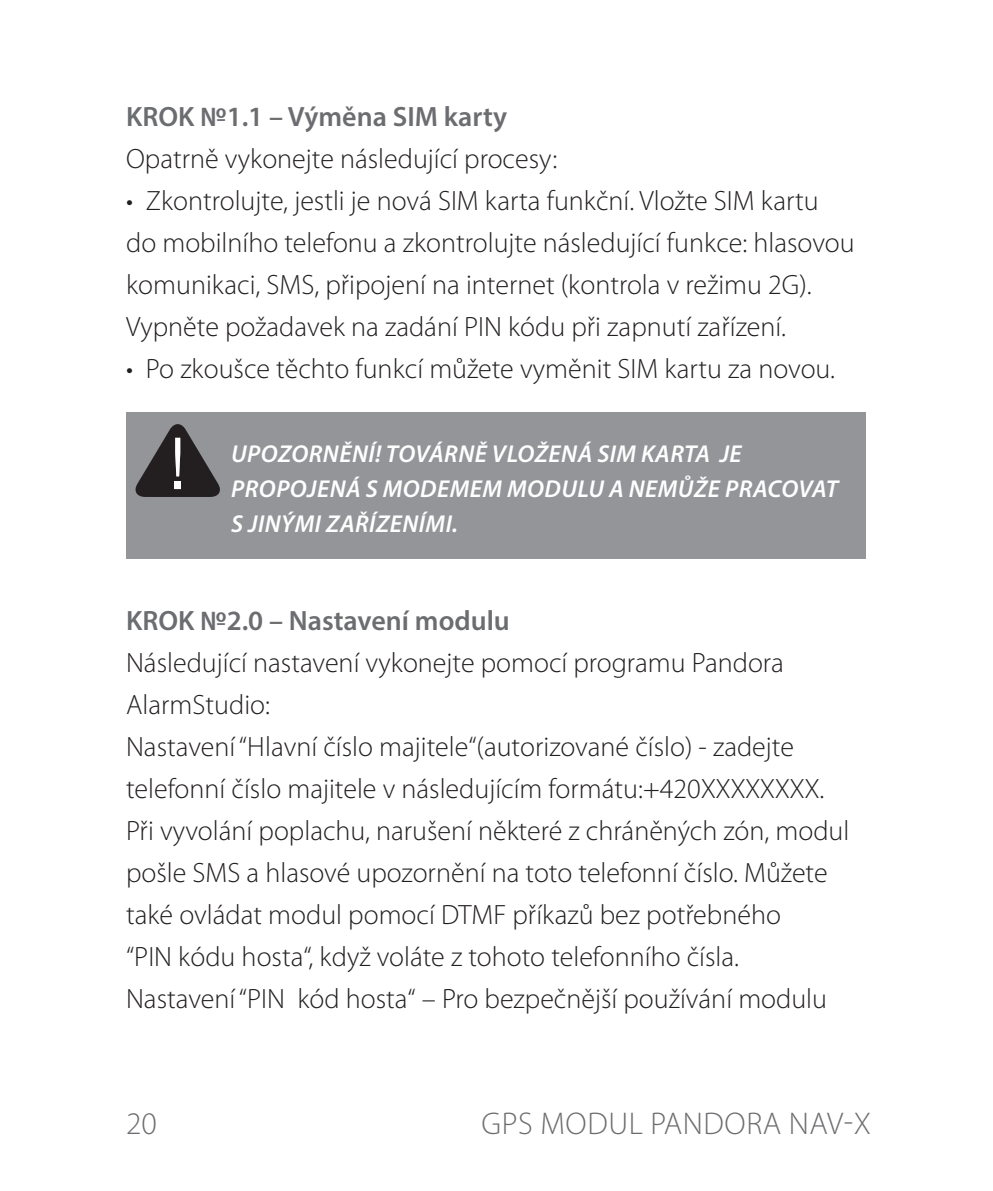
<style>
.page{position:relative;width:993px;height:1191px;background:#fff}
.page>*{position:absolute;margin:0;border:0;box-sizing:border-box;transform-origin:0 0}
.t1{font:300 31.5px "Myriad Pro";letter-spacing:.02em;color:#6c6d70}
.t2{font:300 28px/42px "Myriad Pro";color:#231f20}
.t3{font:600 28px "Myriad Pro";color:#6c6d70}
.t4{font:italic 600 24.5px/35px "Myriad Pro";letter-spacing:.02em;color:#fff}
</style>
<div class="page">
<div style="left:126px;top:412px;width:739px;height:147px;background:#939598"></div>
<svg style="left:135px;top:424px;width:85px;height:73px"></svg>
<p class="t3" style="left:126px;top:99px;width:382px">KROK №1.1 – Výměna SIM karty</p>
<p class="t2" style="left:126px;top:137px;width:432px">Opatrně vykonejte následující procesy:</p>
<p class="t2" style="left:126px;top:179px;width:729px">• Zkontrolujte, jestli je nová SIM karta funkční. Vložte SIM kartu do mobilního telefonu a zkontrolujte následující funkce: hlasovou komunikaci, SMS, připojení na internet (kontrola v režimu 2G).<br>Vypněte požadavek na zadání PIN kódu při zapnutí zařízení.</p>
<p class="t2" style="left:126px;top:347px;width:710px">• Po zkoušce těchto funkcí můžete vyměnit SIM kartu za novou.</p>
<p class="t4" style="left:231px;top:436px;width:380px">UPOZORNĚNÍ! TOVÁ RNĚ VLOŽENÁ SIM</p>
<p class="t4" style="left:231px;top:436px;width:608px;text-indent:410px">KARTA JE<br>PROPOJENÁ S MODEMEM MODULU A NEMŮŽE PRACOVAT<br>S JINÝMI ZAŘÍZENÍMI.</p>
<p class="t3" style="left:126px;top:603px;width:385px">KROK №2.0 – Nastavení modulu</p>
<p class="t2" style="left:126px;top:641px;width:724px">Následující nastavení vykonejte pomocí programu Pandora AlarmStudio:<br>Nastavení “Hlavní číslo majitele“(autorizované číslo) - zadejte telefonní číslo majitele v následujícím formátu:+420XXXXXXXX.<br>Při vyvolání poplachu, narušení některé z chráněných zón, modul pošle SMS a hlasové upozornění na toto telefonní číslo. Můžete také ovládat modul pomocí DTMF příkazů bez potřebného<br>“PIN kódu hosta“, když voláte z tohoto telefonního čísla.<br>Nastavení “PIN kód hosta“ – Pro bezpečnější používání modulu</p>
<p class="t1" style="left:126px;top:1105px;width:32px">20</p>
<p class="t1" style="left:481px;top:1105px;width:391px">GPS MODUL PANDORA NAV-X</p>
</div>
